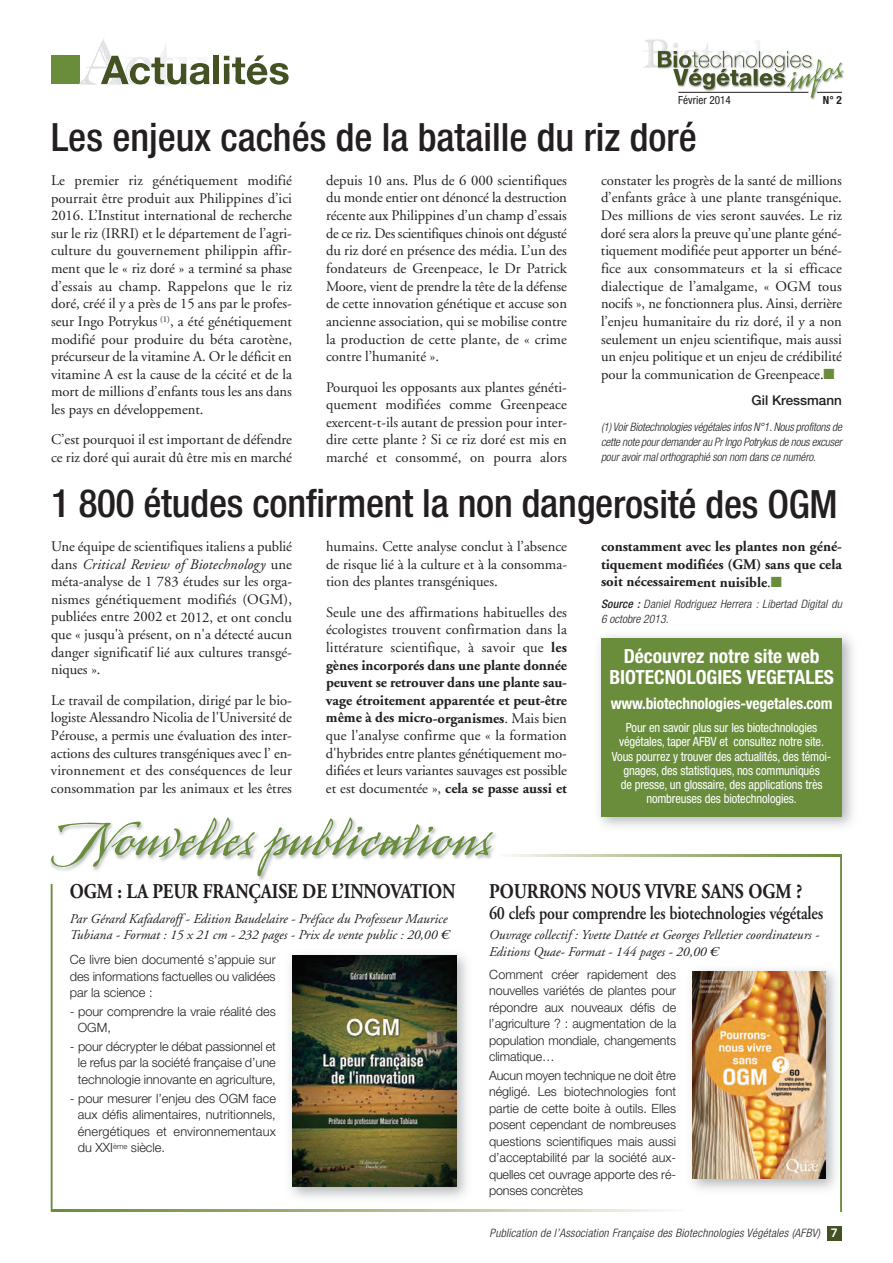
<style>
.page{position:relative;width:893px;height:1263px;background:#fff}
.page>*{position:absolute;margin:0;border:0;box-sizing:border-box;transform-origin:0 0}
.t1{font:69.15px "Arcana GMM Std Manuscript";color:#698d3b}
.t2{font:500 condensed 39px "Helvetica Neue";letter-spacing:-.005em;color:#231f20}
.t3{font:700 21px "Adobe Garamond";letter-spacing:-.005em;color:#231f20;scale:.85 1}
.t4{font:700 condensed 19.5px/21px "Helvetica Neue";color:#fff;text-align:center}
.t5{font:600 18.75px "Adobe Garamond";letter-spacing:-.01em;color:#231f20;scale:.85 1}
.t6{font:700 condensed 15.75px "Helvetica Neue";letter-spacing:-.01em;color:#fff}
.t7{font:14.7px/17.5px "Adobe Garamond";color:#231f20;text-align:justify}
.t8{font:700 14.7px/17.5px "Adobe Garamond";color:#231f20;text-align:justify}
.t9{font:italic 13.5px/16.5px "Adobe Garamond";color:#231f20}
.t10{font:500 13.5px "Helvetica Neue";color:#231f20}
.t11{font:300 12.75px/16.5px "Helvetica Neue";letter-spacing:-.005em;color:#231f20;text-align:justify}
.t12{font:condensed 12.75px/14.2px "Helvetica Neue";letter-spacing:-.01em;color:#fff;text-align:center}
.t13{font:italic 300 condensed 11.7px/15px "Helvetica Neue";letter-spacing:-.01em;color:#231f20;text-align:justify}
.t14{font:condensed 11.25px "Helvetica Neue";color:#231f20}
.t15{font:700 condensed 11.25px "Helvetica Neue";color:#231f20}
.s1{color:#698d3b}
.s2{font-style:italic}
.s3{font-weight:700}
.s4{font-weight:400}
.s5{font-weight:500}
.s6{font-family:"Euro Serif EF Two";font-style:normal}
.s7{font-family:"Avenir";font-weight:800;font-style:normal;font-stretch:normal;font-size:12px;color:#fff}
</style>
<div class="page">
<img style="left:290px;top:635px;width:563px;height:563px">
<img style="left:292px;top:956px;width:164px;height:230px">
<img style="left:693px;top:971px;width:132px;height:207px">
<div style="left:601px;top:638px;width:241px;height:178px;background:#698d3b"></div>
<div style="left:827px;top:1225px;width:15px;height:15px;background:#445223"></div>
<svg style="left:101px;top:56px;width:109px;height:29px"></svg>
<div style="left:214px;top:56px;width:5px;height:28px;background:#445223"></div>
<svg style="left:224px;top:55px;width:65px;height:30px"></svg>
<div style="left:51px;top:56px;width:29px;height:28px;background:#698d3b"></div>
<img style="left:78px;top:79px;width:32px;height:6px">
<img style="left:183px;top:78px;width:31px;height:7px">
<img style="left:154px;top:74px;width:21px;height:12px">
<img style="left:127px;top:77px;width:25px;height:8px">
<img style="left:110px;top:71px;width:17px;height:14px">
<img style="left:223px;top:80px;width:21px;height:5px">
<img style="left:50px;top:797px;width:543px;height:96px">
<svg style="left:53px;top:1210px;width:614px;height:2px"></svg>
<svg style="left:499px;top:855px;width:341px;height:2px"></svg>
<hr style="left:51px;top:884px;width:2px;height:328px;background:#698d3b">
<hr style="left:840px;top:855px;width:2px;height:357px;background:#698d3b">
<img style="left:643px;top:38px;width:201px;height:62px">
<img style="left:658px;top:51px;width:153px;height:21px">
<img style="left:673px;top:69px;width:112px;height:20px">
<img style="left:787px;top:72px;width:25px;height:19px">
<hr style="left:678px;top:92px;width:130px;height:1px;background:#231f20">
<svg style="left:817px;top:92px;width:25px;height:1px"></svg>
<p class="t14" style="left:678px;top:96px;width:54px">Février 2014</p>
<p class="t15" style="left:823px;top:96px;width:21px">N° 2</p>
<h2 class="t2" style="left:51px;top:123px;width:647px">Les enjeux cachés de la bataille du riz doré</h2>
<p class="t7" style="left:601px;top:173px;width:243px">constater les progrès de la santé de millions d’enfants grâce à une plante transgénique.<br>Des millions de vies seront sauvées. Le riz doré sera alors la preuve qu’une plante géné&shy;tiquement modifiée peut apporter un béné&shy;fice aux consommateurs et la si efficace dialectique de l’amalgame, « OGM tous nocifs », ne fonctionnera plus. Ainsi, derrière l’enjeu humanitaire du riz doré, il y a non seulement un enjeu scientifique, mais aussi un enjeu politique et un enjeu de crédibilité pour la communication de Greenpeace.<span class="s1">■</span></p>
<p class="t10" style="left:751px;top:395px;width:92px">Gil Kressmann</p>
<p class="t13" style="left:601px;top:421px;width:245px">(1) VoirBiotechnologies végétales infos N°1.Nous profitons de cette note pourdemanderau PrIngo Potrykusde nousexcuser pouravoirmalorthographié son nom dans ce numéro.</p>
<h2 class="t2" style="left:51px;top:489px;width:788px">1 800 études confirment la non dangerosité des OGM</h2>
<p class="t7" style="left:51px;top:539px;width:243px">Une équipe de scientifiques italiens a publié dans <span class="s2">Critical Review of Biotechnology</span> une méta-analyse de 1 783 études sur les orga&shy;nismes génétiquement modifiés (OGM), publiées entre 2002 et 2012, et ont conclu que « jusqu'à présent, on n'a détecté aucun danger significatif lié aux cultures transgé&shy;niques ».</p>
<p class="t7" style="left:51px;top:693px;width:243px">Le travail de compilation, dirigé par le bio&shy;logiste Alessandro Nicolia de l'Université de Pérouse, a permis une évaluation des inter&shy;actions des cultures transgéniques avec l’ en&shy;vironnement et des conséquences de leur consommation par les animaux et les êtres</p>
<p class="t7" style="left:326px;top:173px;width:242px">depuis 10 ans. Plus de 6 000 scientifiques du monde entier ont dénoncé la destruction récente aux Philippines d’un champ d’essais de ce riz. Des scientifiques chinois ont dégusté du riz doré en présence des média. L’un des fondateurs de Greenpeace, le Dr Patrick Moore, vient de prendre la tête de la défense de cette innovation génétique et accuse son ancienne association, qui se mobilise contre la production de cette plante, de « crime contre l’humanité ».</p>
<p class="t7" style="left:326px;top:379px;width:243px">Pourquoi les opposants aux plantes généti&shy;quement modifiées comme Greenpeace exercent-t-ils autant de pression pour inter&shy;dire cette plante ? Si ce riz doré est mis en marché et consommé, on pourra alors</p>
<p class="t7" style="left:51px;top:173px;width:242px">Le premier riz génétiquement modifié pourrait être produit aux Philippines d’ici 2016. L’Institut international de recherche sur le riz (IRRI) et le département de l’agri&shy;culture du gouvernement philippin affir&shy;ment que le « riz doré » a terminé sa phase d’essais au champ. Rappelons que le riz doré, créé il y a près de 15 ans par le profes&shy;seur Ingo Potrykus <sup>(1)</sup>, a été génétiquement modifié pour produire du béta carotène, précurseur de la vitamine A. Or le déficit en vitamine A est la cause de la cécité et de la mort de millions d’enfants tous les ans dans les pays en développement.</p>
<p class="t7" style="left:51px;top:432px;width:243px">C’est pourquoi il est important de défendre ce riz doré qui aurait dû être mis en marché</p>
<p class="t7" style="left:326px;top:539px;width:242px">humains. Cette analyse conclut à l’absence de risque lié à la culture et à la consomma&shy;tion des plantes transgéniques.</p>
<p class="t7" style="left:326px;top:605px;width:243px">Seule une des affirmations habituelles des écologistes trouvent confirmation dans la littérature scientifique, à savoir que <span class="s3">les gènes incorporés dans une plante donnée peuvent se retrouver dans une plante sau&shy;vage étroitement apparentée et peut-être même à des micro-organismes</span>. Mais bien que l'analyse confirme que « la formation d'hybrides entre plantes génétiquement mo&shy;difiées et leurs variantes sauvages est possible et est documentée », <span class="s3">cela se passe aussi et</span></p>
<p class="t8" style="left:601px;top:539px;width:242px">constamment avec les plantes non géné&shy;tiquement modifiées (GM) sans que cela soit nécessairement nuisible<span class="s4">.</span><span class="s1">■</span></p>
<p class="t13" style="left:601px;top:597px;width:245px"><span class="s5">Source :</span> Daniel Rodriguez Herrera : Libertad Digital du<br>6 octobre 2013.</p>
<h3 class="t4" style="left:609px;top:647px;width:226px">Découvrez notre site web<br>BIOTECNOLOGIES VEGETALES</h3>
<p class="t6" style="left:611px;top:698px;width:223px">www.biotechnologies-vegetales.com</p>
<p class="t12" style="left:612px;top:721px;width:221px">Pour en savoir plus sur les biotechnologies végétales, taper AFBV et consultez notre site.<br>Vous pourrez y trouver des actualités, des témoi&shy;gnages, des statistiques, nos communiqués<br>de presse, un glossaire, des applications très nombreuses des biotechnologies.</p>
<h1 class="t1" style="left:60px;top:790px;width:432px">Nouvelles publications</h1>
<h3 class="t3" style="left:70px;top:882px;width:455px">OGM : LA PEUR FRANÇAISE DE L’INNOVATION</h3>
<p class="t9" style="left:70px;top:911px;width:382px">Par Gérard Kafadaroff - Edition Baudelaire - Préface du Professeur Maurice<br>Tubiana - Format : 15 x 21 cm - 232 pages - Prix de vente public : 20,00 <span class="s6">A</span></p>
<p class="t11" style="left:70px;top:953px;width:207px">Ce livre bien documenté s’appuie sur des informations factuelles ou validées par la science :</p>
<p class="t11" style="left:78px;top:1004px;width:200px;text-indent:-8px">- pour comprendre la vraie réalité des<br>OGM,</p>
<p class="t11" style="left:78px;top:1039px;width:200px;text-indent:-8px">- pour décrypter le débat passionnel et le refus par la société française d’une technologie innovante en agriculture,</p>
<p class="t11" style="left:78px;top:1091px;width:200px;text-indent:-8px">- pour mesurer l’enjeu des OGM face aux défis alimentaires, nutritionnels, énergétiques et environnementaux du XXI<sup>ème</sup> siècle.</p>
<h3 class="t3" style="left:489px;top:882px;width:370px">POURRONS NOUS VIVRE SANS OGM ?</h3>
<p class="t5" style="left:489px;top:905px;width:395px">60 clefs pour comprendre les biotechnologies végétales</p>
<p class="t9" style="left:489px;top:928px;width:332px">Ouvrage collectif : Yvette Dattée et Georges Pelletier coordinateurs -<br>Editions Quae- Format - 144 pages - 20,00 <span class="s6">A</span></p>
<p class="t11" style="left:489px;top:967px;width:189px">Comment créer rapidement des nouvelles variétés de plantes pour répondre aux nouveaux défis de l’agriculture ? : augmentation de la population mondiale, changements climatique…</p>
<p class="t11" style="left:489px;top:1068px;width:189px">Aucun moyen technique ne doit être négligé. Les biotechnologies font partie de cette boite à outils. Elles posent cependant de nombreuses questions scientifiques mais aussi d’acceptabilité par la société aux&shy;quelles cet ouvrage apporte des ré&shy;ponses concrètes</p>
<p class="t13" style="left:489px;top:1226px;width:350px">Publication de l’Association Française des Biotechnologies Végétales (AFBV) <span class="s7">7</span></p>
</div>
